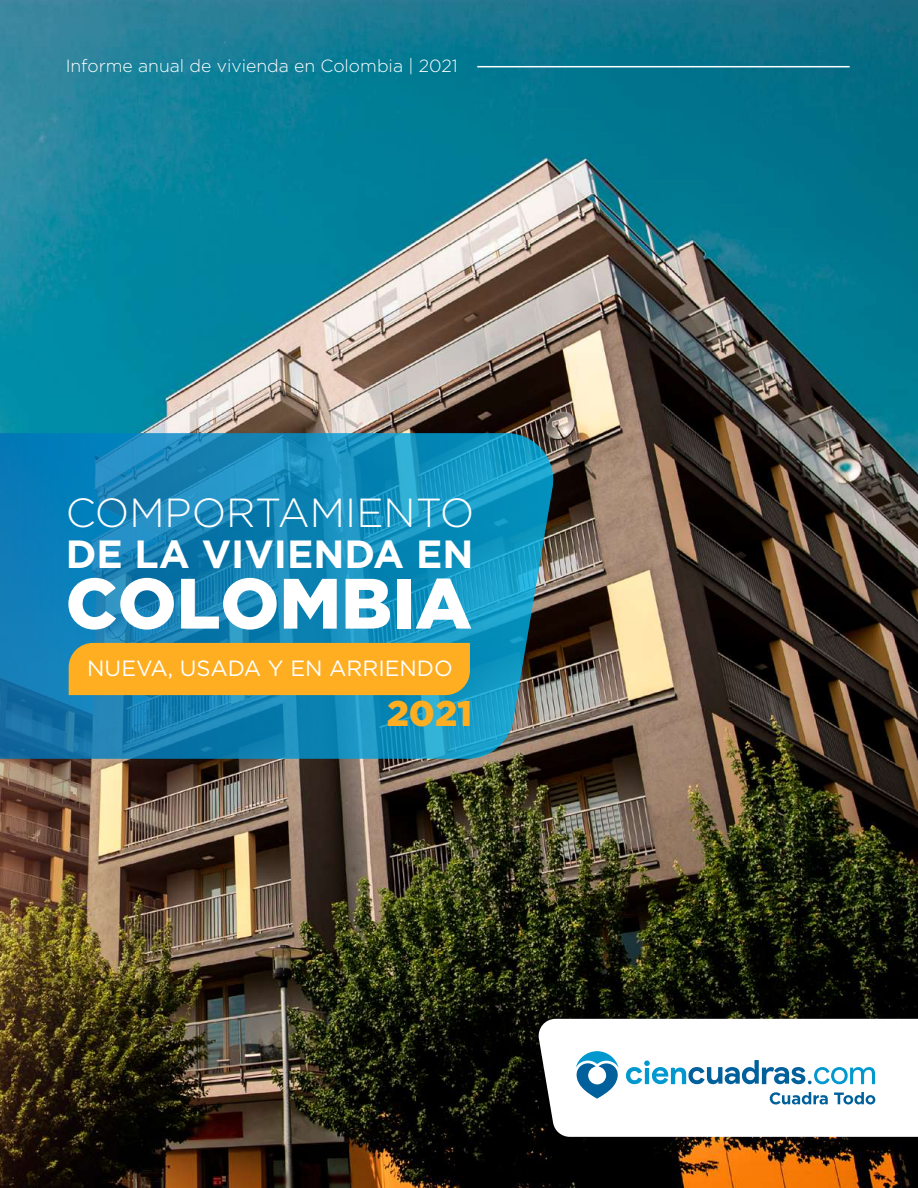
<style>
.page{position:relative;width:918px;height:1188px;background:#fff}
.page>*{position:absolute;margin:0;border:0;box-sizing:border-box;transform-origin:0 0}
.t1{font:900 71.1px "Gotham";color:#fff}
.t2{font:300 40.65px "Gotham";color:#fff}
.t3{font:700 39.3px "Gotham";color:#fff}
.t4{font:900 35.7px "Gotham";color:#ffae22}
.t5{font:22.05px "Gotham";color:#fff}
.t6{font:300 17.55px "Gotham";color:#fff}
</style>
<div class="page">
<img style="left:0;top:0;width:918px;height:1188px">
<svg style="left:0;top:433px;width:553px;height:326px;background:#1786b5"></svg>
<div style="left:69px;top:643px;width:401px;height:52px;background:#ffae22"></div>
<hr style="left:477px;top:66px;width:373px;height:1px;background:#fff">
<svg style="left:537px;top:1019px;width:381px;height:118px"></svg>
<svg style="left:576px;top:1051px;width:299px;height:53px"></svg>
<p class="t6" style="left:66px;top:55px;width:394px">Informe anual de vivienda en Colombia | 2021</p>
<h2 class="t2" style="left:66px;top:487px;width:410px">COMPORTAMIENTO</h2>
<h3 class="t3" style="left:66px;top:528px;width:409px">DE LA VIVIENDA EN</h3>
<h1 class="t1" style="left:66px;top:562px;width:407px">COLOMBIA</h1>
<p class="t5" style="left:87px;top:654px;width:367px">NUEVA, USADA Y EN ARRIENDO</p>
<h3 class="t4" style="left:387px;top:692px;width:87px">2021</h3>
</div>
